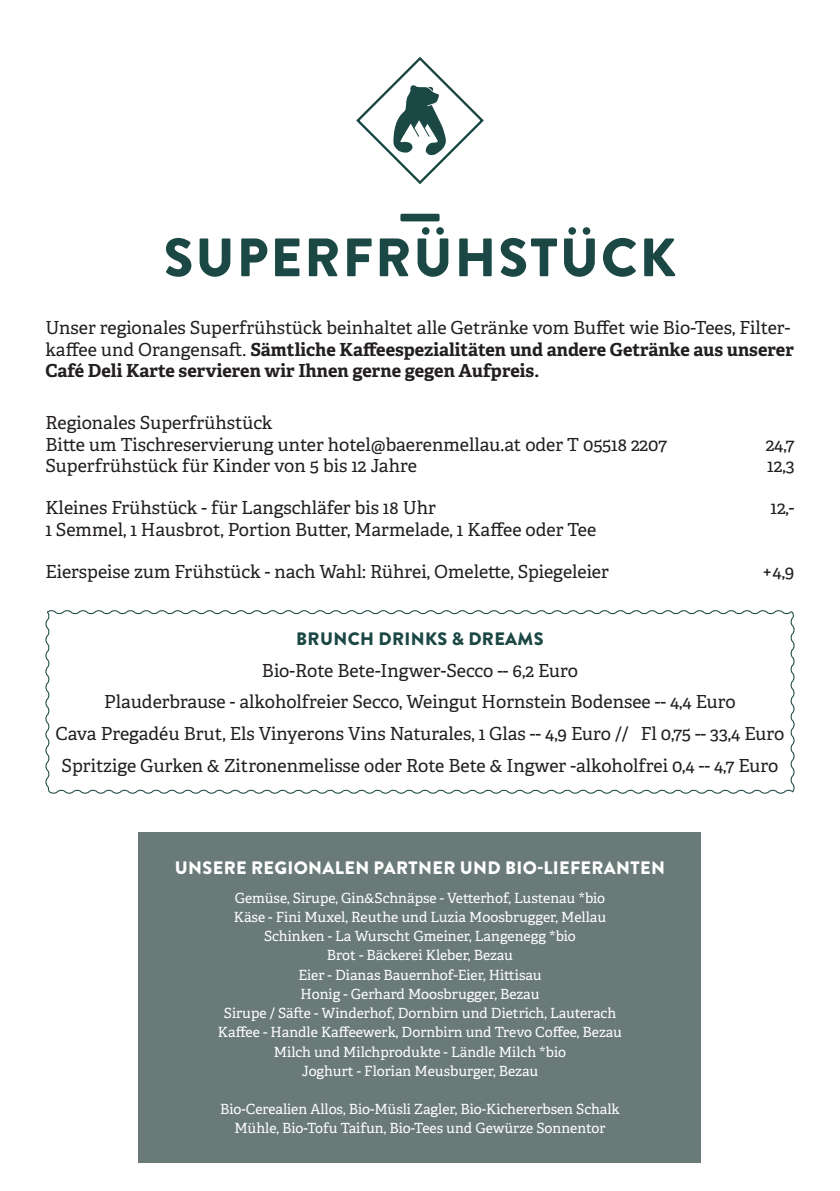
<style>
.page{position:relative;width:840px;height:1191px;background:#fff}
.page>*{position:absolute;margin:0;border:0;box-sizing:border-box;transform-origin:0 0}
.t1{font:900 87.4px "Brandon Grotesque";color:#1b4844}
.t2{font:900 54px "Brandon Grotesque";letter-spacing:.04em;color:#1b4844}
.t3{font:18px/21.6px "Adelle";color:#231f20}
.t4{font:700 18px/21.6px "Adelle";color:#231f20}
.t5{font:900 18px "Brandon Grotesque";letter-spacing:.02em;color:#fff}
.t6{font:900 18px "Brandon Grotesque";letter-spacing:.02em;color:#1b4844}
.t7{font:14px/19.2px "Adelle";color:#fff;text-align:center}
.s1{font-weight:400}
</style>
<div class="page">
<svg style="left:45px;top:610px;width:750px;height:184px"></svg>
<svg style="left:356px;top:57px;width:127px;height:127px"></svg>
<div style="left:138px;top:831px;width:563px;height:331px;background:#697a78"></div>
<h1 class="t1" style="left:396px;top:155px;width:48px">–</h1>
<h2 class="t2" style="left:164px;top:219px;width:513px">SUPERFRÜHSTÜCK</h2>
<p class="t4" style="left:45px;top:317px;width:749px"><span class="s1">Unser regionales Superfrühstück beinhaltet alle Getränke vom Buffet wie Bio-Tees, Filter&shy;kaffee und Orangensaft.</span> Sämtliche Kaffeespezialitäten und andere Getränke aus unserer<br>Café Deli Karte servieren wir Ihnen gerne gegen Aufpreis.</p>
<p class="t3" style="left:45px;top:411px;width:623px">Regionales Superfrühstück<br>Bitte um Tischreservierung unter hotel@baerenmellau.at oder T 05518 2207<br>Superfrühstück für Kinder von 5 bis 12 Jahre</p>
<p class="t3" style="left:765px;top:433px;width:30px">24,7<br>12,3</p>
<p class="t3" style="left:45px;top:496px;width:552px">Kleines Frühstück - für Langschläfer bis 18 Uhr<br>1 Semmel, 1 Hausbrot, Portion Butter, Marmelade, 1 Kaffee oder Tee</p>
<p class="t3" style="left:770px;top:496px;width:26px">12,-</p>
<p class="t3" style="left:45px;top:560px;width:564px">Eierspeise zum Frühstück - nach Wahl: Rührei, Omelette, Spiegeleier</p>
<p class="t3" style="left:761px;top:560px;width:34px">+4,9</p>
<p class="t6" style="left:296px;top:626px;width:249px">BRUNCH DRINKS &amp; DREAMS</p>
<p class="t3" style="left:56px;top:653px;width:729px;line-height:31.6px;text-align:center">Bio-Rote Bete-Ingwer-Secco -- 6,2 Euro<br>Plauderbrause - alkoholfreier Secco, Weingut Hornstein Bodensee -- 4,4 Euro<br>Cava Pregadéu Brut, Els Vinyerons Vins Naturales, 1 Glas -- 4,9 Euro // Fl 0,75 -- 33,4 Euro Spritzige Gurken &amp; Zitronenmelisse oder Rote Bete &amp; Ingwer -alkoholfrei 0,4 -- 4,7 Euro</p>
<p class="t5" style="left:175px;top:854px;width:491px">UNSERE REGIONALEN PARTNER UND BIO-LIEFERANTEN</p>
<p class="t7" style="left:218px;top:887px;width:405px">Gemüse, Sirupe, Gin&amp;Schnäpse - Vetterhof, Lustenau *bio Käse - Fini Muxel, Reuthe und Luzia Moosbrugger, Mellau Schinken - La Wurscht Gmeiner, Langenegg *bio<br>Brot - Bäckerei Kleber, Bezau<br>Eier - Dianas Bauernhof-Eier, Hittisau<br>Honig - Gerhard Moosbrugger, Bezau<br>Sirupe / Säfte - Winderhof, Dornbirn und Dietrich, Lauterach Kaffee - Handle Kaffeewerk, Dornbirn und Trevo Coffee, Bezau Milch und Milchprodukte - Ländle Milch *bio<br>Joghurt - Florian Meusburger, Bezau</p>
<p class="t7" style="left:220px;top:1099px;width:401px">Bio-Cerealien Allos, Bio-Müsli Zagler, Bio-Kichererbsen Schalk<br>Mühle, Bio-Tofu Taifun, Bio-Tees und Gewürze Sonnentor</p>
</div>
